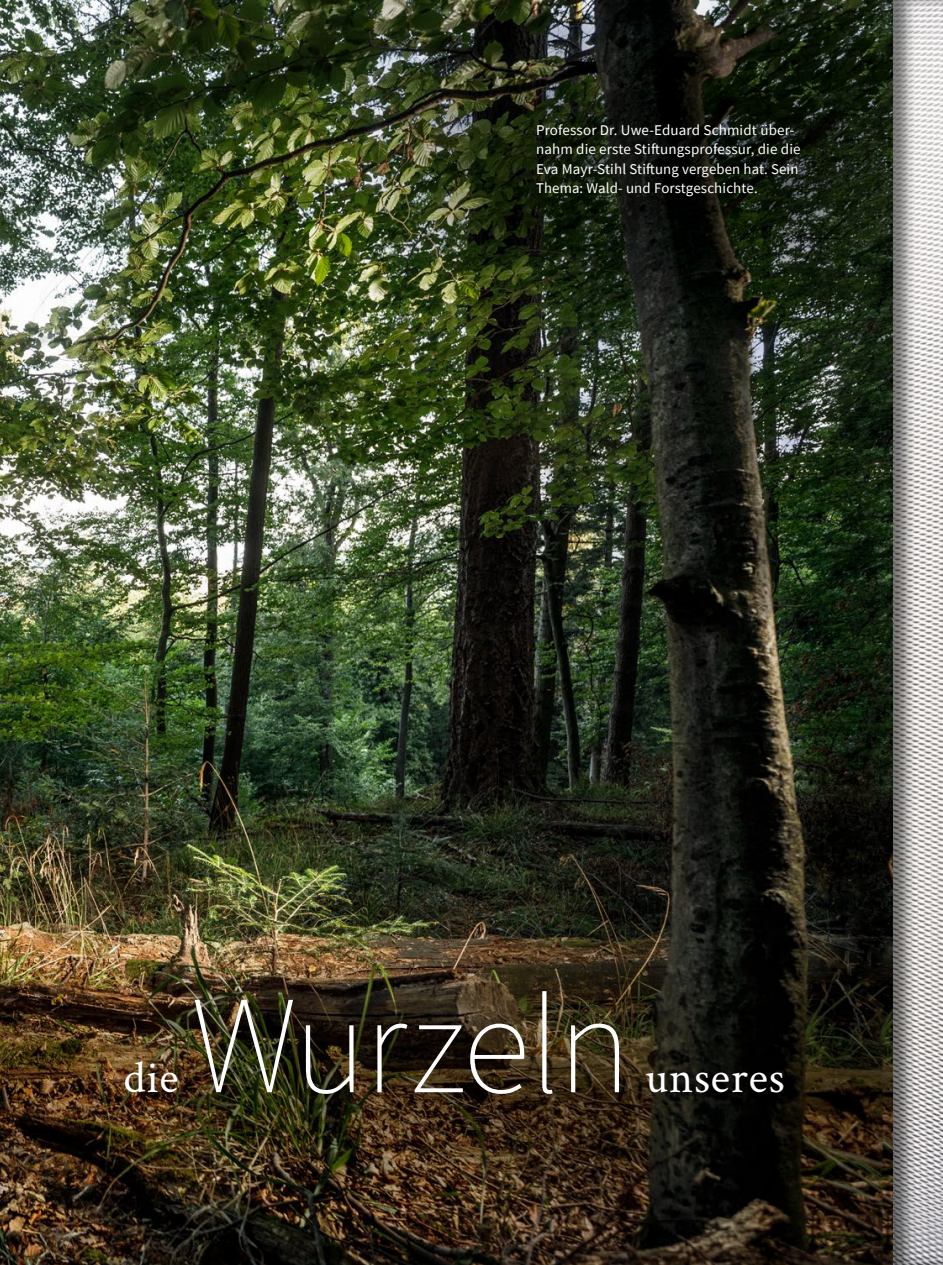
<style>
.page{position:relative;width:943px;height:1265px;background:#fff}
.page>*{position:absolute;margin:0;border:0;box-sizing:border-box;transform-origin:0 0}
.t1{font:200 140px "Source Sans Pro";letter-spacing:-.025em;color:#fff}
.t2{font:45.5px "Crimson Text";letter-spacing:.02em;color:#fff}
.EMS_SourceSansPro_8{font:14.88px/19.2px "Source Sans Pro";letter-spacing:.01em;color:#fff}
</style>
<div class="page">
<img style="left:0;top:0;width:892px;height:1265px">
<img style="left:300px;top:0;width:22px;height:319px">
<img style="left:322px;top:0;width:279px;height:359px">
<svg style="left:579px;top:0;width:22px;height:319px;background:#232c1f"></svg>
<svg style="left:601px;top:0;width:291px;height:359px;background:#171e13"></svg>
<div style="left:892px;top:0;width:51px;height:1265px;background:#000;opacity:.5"></div>
<p class="EMS_SourceSansPro_8" style="left:536px;top:121px;width:266px">Professor Dr. Uwe-Eduard Schmidt über&shy;nahm die erste Stiftungsprofessur, die die Eva Mayr-Stihl Stiftung vergeben hat. Sein Thema: Wald- und Forstgeschichte.</p>
<h2 class="t2" style="left:123px;top:1047px;width:56px">die</h2>
<h1 class="t1" style="left:190px;top:961px;width:442px">Wurzeln</h1>
<h2 class="t2" style="left:645px;top:1047px;width:141px">unseres</h2>
</div>
